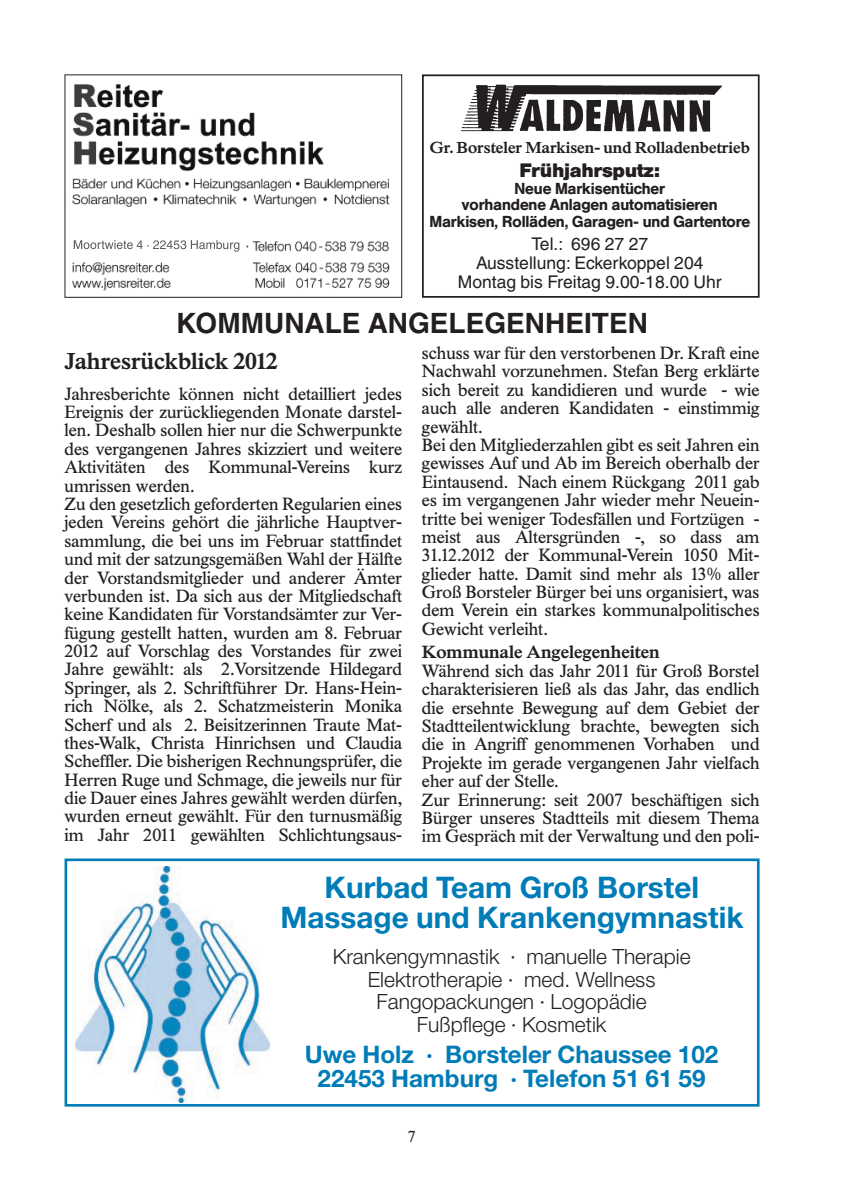
<style>
.page{position:relative;width:844px;height:1191px;background:#fff}
.page>*{position:absolute;margin:0;border:0;box-sizing:border-box;transform-origin:0 0}
.t1{font:700 29.75px/29.8px "Helvetica Neue";color:#007cb7;text-align:center}
.t2{font:700 28px "Helvetica";color:#231f20}
.t3{font:700 24.15px/24.2px "Helvetica Neue";color:#007cb7;text-align:center}
.t4{font:600 22.75px "Times BQ";color:#231f20}
.t5{font:300 21px/22.8px "Helvetica Neue";color:#231f20;text-align:center}
.t6{font:700 19.25px "Helvetica BQ";color:#231f20}
.t7{font:17.5px/18.4px "Times BQ";color:#231f20}
.t8{font:17.5px/19.2px "Helvetica";color:#231f20;text-align:center}
.t9{font:600 17.5px "Times BQ";color:#231f20}
.t10{font:500 15.75px/16.6px "Helvetica BQ";color:#231f20;text-align:center}
.t11{font:600 15.75px "Times BQ";color:#231f20}
.t12{font:15.75px "Times BQ";color:#231f20}
</style>
<div class="page">
<img style="left:72px;top:84px;width:318px;height:207px">
<div style="left:64px;top:74px;width:338px;height:224px;border:1px solid #231f20"></div>
<img style="left:74px;top:240px;width:112px;height:9px">
<div style="left:422px;top:74px;width:337px;height:224px;border:2px solid #231f20"></div>
<img style="left:461px;top:84px;width:261px;height:48px">
<img style="left:76px;top:866px;width:193px;height:236px">
<div style="left:64px;top:858px;width:695px;height:248px;border:3px solid #007cb7"></div>
<p class="t11" style="left:429px;top:139px;width:321px">Gr. Borsteler Markisen- und Rolladenbetrieb</p>
<p class="t6" style="left:519px;top:160px;width:142px">Frühjahrsputz:</p>
<p class="t10" style="left:429px;top:180px;width:322px">Neue Markisentücher<br>vorhandene Anlagen automatisieren<br>Markisen, Rolläden, Garagen- und Gartentore</p>
<p class="t8" style="left:457px;top:235px;width:265px">Tel.: 696 27 27<br>Ausstellung: Eckerkoppel 204<br>Montag bis Freitag 9.00-18.00 Uhr</p>
<h2 class="t2" style="left:176px;top:313px;width:473px">KOMMUNALE ANGELEGENHEITEN</h2>
<h3 class="t4" style="left:64px;top:349px;width:214px">Jahresrückblick 2012</h3>
<p class="t7" style="left:64px;top:384px;width:339px">Jahresberichte können nicht detailliert jedes Ereignis der zurückliegenden Monate darstel&shy;len. Deshalb sollen hier nur die Schwerpunkte des vergangenen Jahres skizziert und weitere Aktivitäten des Kommunal-Vereins kurz umrissen werden.<br>Zu den gesetzlich geforderten Regularien eines jeden Vereins gehört die jährliche Hauptver&shy;sammlung, die bei uns im Februar stattfindet und mit der satzungsgemäßen Wahl der Hälfte der Vorstandsmitglieder und anderer Ämter verbunden ist. Da sich aus der Mitgliedschaft keine Kandidaten für Vorstandsämter zur Ver&shy;fügung gestellt hatten, wurden am 8. Februar 2012 auf Vorschlag des Vorstandes für zwei Jahre gewählt: als 2.Vorsitzende Hildegard Springer, als 2. Schriftführer Dr. Hans-Hein&shy;rich Nölke, als 2. Schatzmeisterin Monika Scherf und als 2. Beisitzerinnen Traute Mat&shy;thes-Walk, Christa Hinrichsen und Claudia Scheffler. Die bisherigen Rechnungsprüfer, die Herren Ruge und Schmage, die jeweils nur für die Dauer eines Jahres gewählt werden dürfen, wurden erneut gewählt. Für den turnusmäßig im Jahr 2011 gewählten Schlichtungsaus-</p>
<p class="t7" style="left:422px;top:344px;width:339px">schuss war für den verstorbenen Dr. Kraft eine Nachwahl vorzunehmen. Stefan Berg erklärte sich bereit zu kandidieren und wurde - wie auch alle anderen Kandidaten - einstimmig gewählt.<br>Bei den Mitgliederzahlen gibt es seit Jahren ein gewisses Auf und Ab im Bereich oberhalb der Eintausend. Nach einem Rückgang 2011 gab es im vergangenen Jahr wieder mehr Neuein&shy;tritte bei weniger Todesfällen und Fortzügen - meist aus Altersgründen -, so dass am 31.12.2012 der Kommunal-Verein 1050 Mit&shy;glieder hatte. Damit sind mehr als 13% aller Groß Borsteler Bürger bei uns organisiert, was dem Verein ein starkes kommunalpolitisches Gewicht verleiht.</p>
<p class="t9" style="left:422px;top:643px;width:239px">Kommunale Angelegenheiten</p>
<p class="t7" style="left:422px;top:661px;width:339px">Während sich das Jahr 2011 für Groß Borstel charakterisieren ließ als das Jahr, das endlich die ersehnte Bewegung auf dem Gebiet der Stadtteilentwicklung brachte, bewegten sich die in Angriff genommenen Vorhaben und Projekte im gerade vergangenen Jahr vielfach eher auf der Stelle.<br>Zur Erinnerung: seit 2007 beschäftigen sich Bürger unseres Stadtteils mit diesem Thema im Gespräch mit der Verwaltung und den poli-</p>
<h1 class="t1" style="left:280px;top:875px;width:464px">Kurbad Team Groß Borstel<br>Massage und Krankengymnastik</h1>
<p class="t5" style="left:332px;top:947px;width:359px">Krankengymnastik · manuelle Therapie<br>Elektrotherapie · med. Wellness<br>Fangopackungen · Logopädie<br>Fußpflege · Kosmetik</p>
<h3 class="t3" style="left:305px;top:1044px;width:415px">Uwe Holz · Borsteler Chaussee 102<br>22453 Hamburg · Telefon 51 61 59</h3>
<p class="t12" style="left:408px;top:1127px;width:10px">7</p>
</div>
